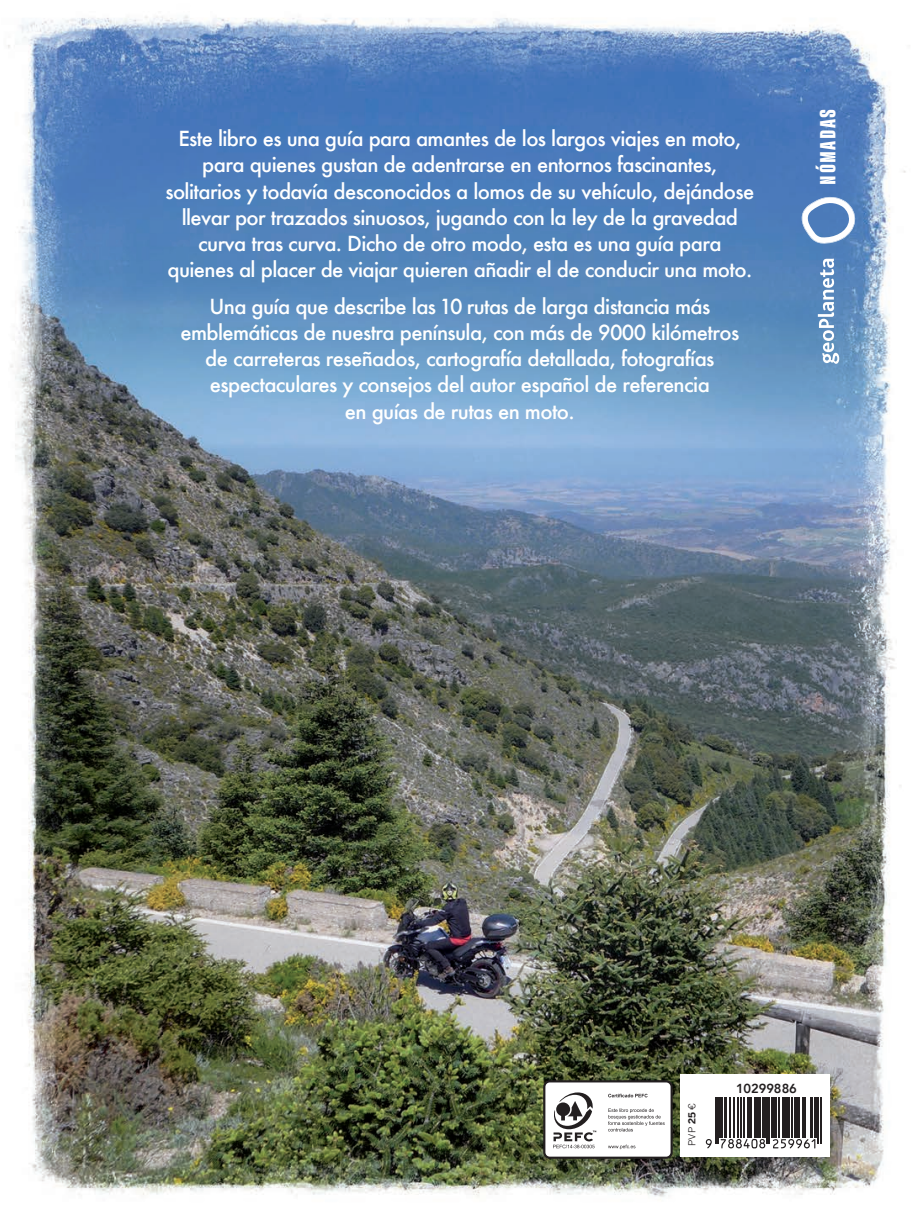
<style>
.page{position:relative;width:919px;height:1218px;background:#fff}
.page>*{position:absolute;margin:0;border:0;box-sizing:border-box;transform-origin:0 0}
.t1{font:700 condensed 21.7px "Fixture";letter-spacing:.07em;color:#fff}
.t2{font:500 20.3px/26.2px "Futura ND";letter-spacing:-.03em;color:#fff;text-align:center}
.t3{font:800 13.12px "Avenir";color:#231f20}
.t4{font:9.62px "LP Benton Sans";color:#231f20}
.s1{font-weight:700}
</style>
<div class="page">
<img style="left:8px;top:15px;width:898px;height:1182px">
<svg style="left:817px;top:259px;width:22px;height:105px"></svg>
<svg style="left:801px;top:195px;width:54px;height:49px"></svg>
<div style="left:544px;top:1081px;width:127px;height:76px;background:#fff;border-radius:5px"></div>
<div style="left:543px;top:1080px;width:129px;height:79px;border:2px solid #231f20;border-radius:5px"></div>
<svg style="left:608px;top:1094px;width:39px;height:3px"></svg>
<svg style="left:608px;top:1144px;width:27px;height:5px"></svg>
<svg style="left:608px;top:1108px;width:56px;height:23px"></svg>
<svg style="left:553px;top:1092px;width:43px;height:56px"></svg>
<svg style="left:680px;top:1075px;width:150px;height:82px"></svg>
<svg style="left:705px;top:1139px;width:6px;height:9px"></svg>
<hr style="left:715px;top:1097px;width:1px;height:46px;background:#231f20">
<hr style="left:717px;top:1097px;width:1px;height:46px;background:#231f20">
<hr style="left:719px;top:1097px;width:3px;height:41px;background:#231f20">
<hr style="left:723px;top:1097px;width:3px;height:41px;background:#231f20">
<hr style="left:729px;top:1097px;width:1px;height:41px;background:#231f20">
<hr style="left:733px;top:1097px;width:1px;height:41px;background:#231f20">
<hr style="left:737px;top:1097px;width:1px;height:41px;background:#231f20">
<hr style="left:740px;top:1097px;width:1px;height:41px;background:#231f20">
<hr style="left:742px;top:1097px;width:2px;height:41px;background:#231f20">
<hr style="left:747px;top:1097px;width:2px;height:41px;background:#231f20">
<hr style="left:750px;top:1097px;width:1px;height:41px;background:#231f20">
<hr style="left:754px;top:1097px;width:3px;height:41px;background:#231f20">
<svg style="left:720px;top:1139px;width:45px;height:9px"></svg>
<hr style="left:758px;top:1097px;width:2px;height:41px;background:#231f20">
<svg style="left:761px;top:1097px;width:4px;height:41px"></svg>
<hr style="left:766px;top:1097px;width:1px;height:46px;background:#231f20">
<hr style="left:768px;top:1097px;width:1px;height:46px;background:#231f20">
<hr style="left:770px;top:1097px;width:3px;height:41px;background:#231f20">
<hr style="left:774px;top:1097px;width:2px;height:41px;background:#231f20">
<hr style="left:778px;top:1097px;width:1px;height:41px;background:#231f20">
<svg style="left:781px;top:1097px;width:4px;height:41px"></svg>
<hr style="left:786px;top:1097px;width:3px;height:41px;background:#231f20">
<hr style="left:790px;top:1097px;width:1px;height:41px;background:#231f20">
<hr style="left:794px;top:1097px;width:3px;height:41px;background:#231f20">
<hr style="left:798px;top:1097px;width:1px;height:41px;background:#231f20">
<hr style="left:802px;top:1097px;width:1px;height:41px;background:#231f20">
<hr style="left:804px;top:1097px;width:1px;height:41px;background:#231f20">
<svg style="left:772px;top:1139px;width:43px;height:9px"></svg>
<hr style="left:809px;top:1097px;width:3px;height:41px;background:#231f20">
<hr style="left:814px;top:1097px;width:2px;height:41px;background:#231f20">
<hr style="left:817px;top:1097px;width:1px;height:46px;background:#231f20">
<hr style="left:819px;top:1097px;width:1px;height:46px;background:#231f20">
<p class="t2" style="left:165px;top:125px;width:590px">Este libro es una guía para amantes de los largos viajes en moto, para quienes gustan de adentrarse en entornos fascinantes, solitarios y todavía desconocidos a lomos de su vehículo, dejándose llevar por trazados sinuosos, jugando con la ley de la gravedad curva tras curva. Dicho de otro modo, esta es una guía para quienes al placer de viajar quieren añadir el de conducir una moto.</p>
<p class="t2" style="left:180px;top:293px;width:560px">Una guía que describe las 10 rutas de larga distancia más emblemáticas de nuestra península, con más de 9000 kilómetros de carreteras reseñados, cartografía detallada, fotografías espectaculares y consejos del autor español de referencia<br>en guías de rutas en moto.</p>
<p class="t1" style="left:813px;top:185px;width:77px;rotate:-90deg">NÓMADAS</p>
<p class="t4" style="left:685px;top:1146px;width:45px;rotate:-90deg">PVP <span class="s1">25</span> €</p>
<p class="t3" style="left:736px;top:1078px;width:62px">10299886</p>
</div>
